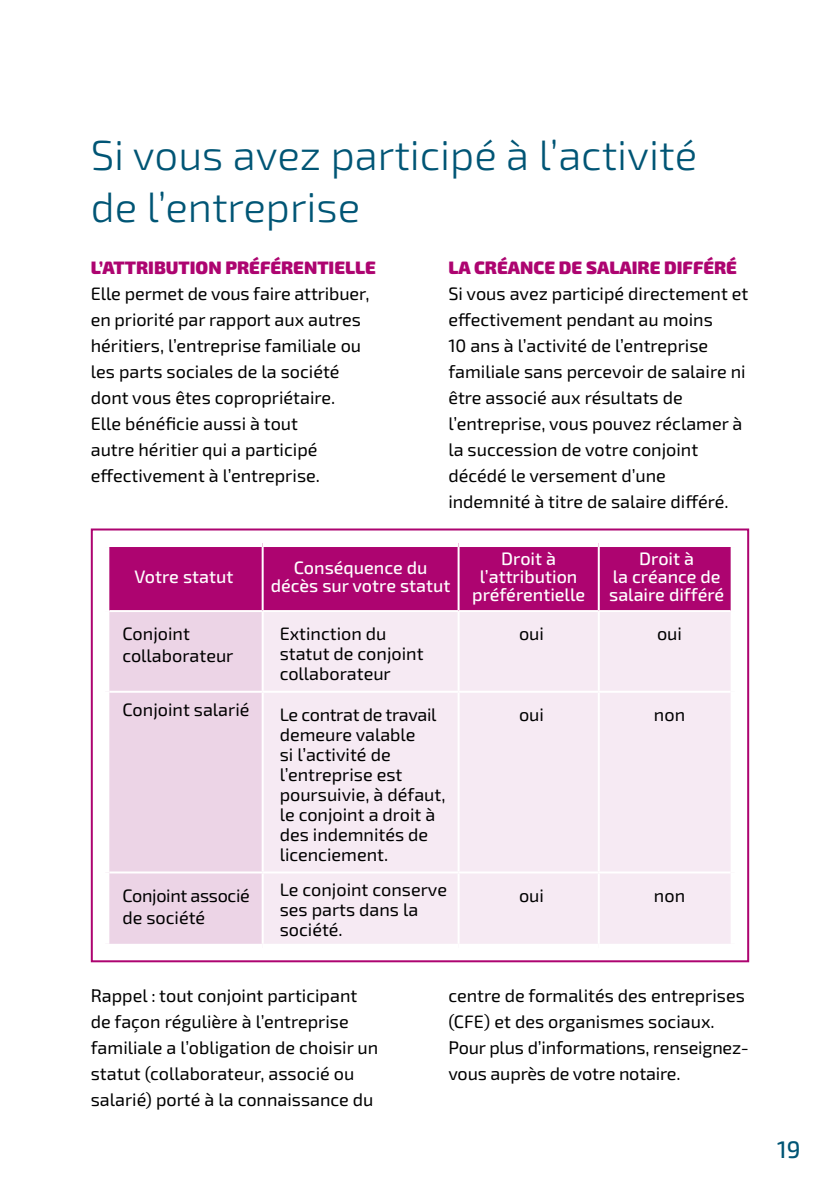
<style>
.page{position:relative;width:840px;height:1191px;background:#fff}
.page>*{position:absolute;margin:0;border:0;box-sizing:border-box;transform-origin:0 0}
.Titre_H2{font:300 42px/52px "Exo 2";color:#005575}
.t1{font:500 24px "Exo 2";color:#005575}
.TXT_Courant{font:18px/26px "Exo 2";color:#000}
.Tableau_TXT_Courant{font:18px/20px "Exo 2";color:#000}
.Tableau_Entete{font:500 18px/18px "Exo 2";color:#fff;text-align:center}
.Titre_H3{font:900 18px "Exo 2";color:#ad0470}
.Tableau_TXT_Courant-2{font:18px/22px "Exo 2";letter-spacing:-.02em;color:#000}
</style>
<div class="page">
<div style="left:109px;top:547px;width:621px;height:63px;background:#ad0470"></div>
<div style="left:109px;top:612px;width:152px;height:331px;background:#ecd4e6"></div>
<div style="left:264px;top:612px;width:466px;height:331px;background:#f6eaf3"></div>
<hr style="left:261px;top:547px;width:2px;height:63px;background:#fff">
<hr style="left:457px;top:547px;width:2px;height:63px;background:#fff">
<hr style="left:597px;top:547px;width:2px;height:63px;background:#fff">
<hr style="left:109px;top:691px;width:153px;height:2px;background:#fff">
<hr style="left:109px;top:871px;width:153px;height:2px;background:#fff">
<hr style="left:262px;top:691px;width:196px;height:2px;background:#fff">
<hr style="left:458px;top:691px;width:140px;height:2px;background:#fff">
<hr style="left:598px;top:691px;width:132px;height:2px;background:#fff">
<hr style="left:457px;top:612px;width:2px;height:79px;background:#fff">
<hr style="left:597px;top:612px;width:2px;height:79px;background:#fff">
<hr style="left:457px;top:693px;width:2px;height:178px;background:#fff">
<hr style="left:597px;top:693px;width:2px;height:178px;background:#fff">
<hr style="left:457px;top:873px;width:2px;height:70px;background:#fff">
<hr style="left:597px;top:873px;width:2px;height:70px;background:#fff">
<hr style="left:262px;top:871px;width:196px;height:2px;background:#fff">
<hr style="left:458px;top:871px;width:140px;height:2px;background:#fff">
<hr style="left:598px;top:871px;width:132px;height:2px;background:#fff">
<div style="left:91px;top:528px;width:657px;height:434px;border:2px solid #ad0470"></div>
<h2 class="Titre_H2" style="left:91px;top:130px;width:607px">Si vous avez participé à l’activité de l’entreprise</h2>
<h3 class="Titre_H3" style="left:91px;top:257px;width:286px">L’ATTRIBUTION PRÉFÉRENTIELLE</h3>
<p class="TXT_Courant" style="left:91px;top:280px;width:280px">Elle permet de vous faire attribuer, en priorité par rapport aux autres héritiers, l’entreprise familiale ou les parts sociales de la société dont vous êtes copropriétaire.<br>Elle bénéficie aussi à tout<br>autre héritier qui a participé effectivement à l’entreprise.</p>
<h3 class="Titre_H3" style="left:448px;top:257px;width:290px">LA CRÉANCE DE SALAIRE DIFFÉRÉ</h3>
<p class="TXT_Courant" style="left:448px;top:280px;width:301px">Si vous avez participé directement et effectivement pendant au moins<br>10 ans à l’activité de l’entreprise familiale sans percevoir de salaire ni être associé aux résultats de l’entreprise, vous pouvez réclamer à la succession de votre conjoint décédé le versement d’une indemnité à titre de salaire différé.</p>
<p class="Tableau_Entete" style="left:134px;top:568px;width:100px">Votre statut</p>
<p class="Tableau_Entete" style="left:271px;top:559px;width:181px">Conséquence du décès sur votre statut</p>
<p class="Tableau_Entete" style="left:472px;top:550px;width:114px">Droit à l’attribution préférentielle</p>
<p class="Tableau_Entete" style="left:608px;top:550px;width:116px">Droit à<br>la créance de salaire différé</p>
<p class="Tableau_TXT_Courant" style="left:122px;top:622px;width:113px;line-height:22px">Conjoint collaborateur</p>
<p class="Tableau_TXT_Courant" style="left:279px;top:623px;width:145px">Extinction du statut de conjoint collaborateur</p>
<p class="Tableau_TXT_Courant" style="left:518px;top:623px;width:26px">oui</p>
<p class="Tableau_TXT_Courant" style="left:656px;top:623px;width:26px">oui</p>
<p class="Tableau_TXT_Courant" style="left:122px;top:698px;width:129px">Conjoint salarié</p>
<p class="Tableau_TXT_Courant" style="left:279px;top:704px;width:167px">Le contrat de travail demeure valable<br>si l’activité de l’entreprise est poursuivie, à défaut, le conjoint a droit à des indemnités de licenciement.</p>
<p class="Tableau_TXT_Courant" style="left:518px;top:704px;width:26px">oui</p>
<p class="Tableau_TXT_Courant" style="left:653px;top:704px;width:33px">non</p>
<p class="Tableau_TXT_Courant-2" style="left:122px;top:883px;width:129px">Conjoint associé de société</p>
<p class="Tableau_TXT_Courant" style="left:279px;top:879px;width:169px">Le conjoint conserve ses parts dans la société.</p>
<p class="Tableau_TXT_Courant" style="left:518px;top:884px;width:26px">oui</p>
<p class="Tableau_TXT_Courant" style="left:653px;top:884px;width:33px">non</p>
<p class="TXT_Courant" style="left:91px;top:982px;width:289px">Rappel : tout conjoint participant de façon régulière à l’entreprise familiale a l’obligation de choisir un statut (collaborateur, associé ou salarié) porté à la connaissance du</p>
<p class="TXT_Courant" style="left:448px;top:982px;width:298px">centre de formalités des entreprises (CFE) et des organismes sociaux.</p>
<p class="TXT_Courant" style="left:448px;top:1034px;width:302px">Pour plus d’informations, renseignez&shy;vous auprès de votre notaire.</p>
<h2 class="t1" style="left:776px;top:1135px;width:25px">19</h2>
</div>
